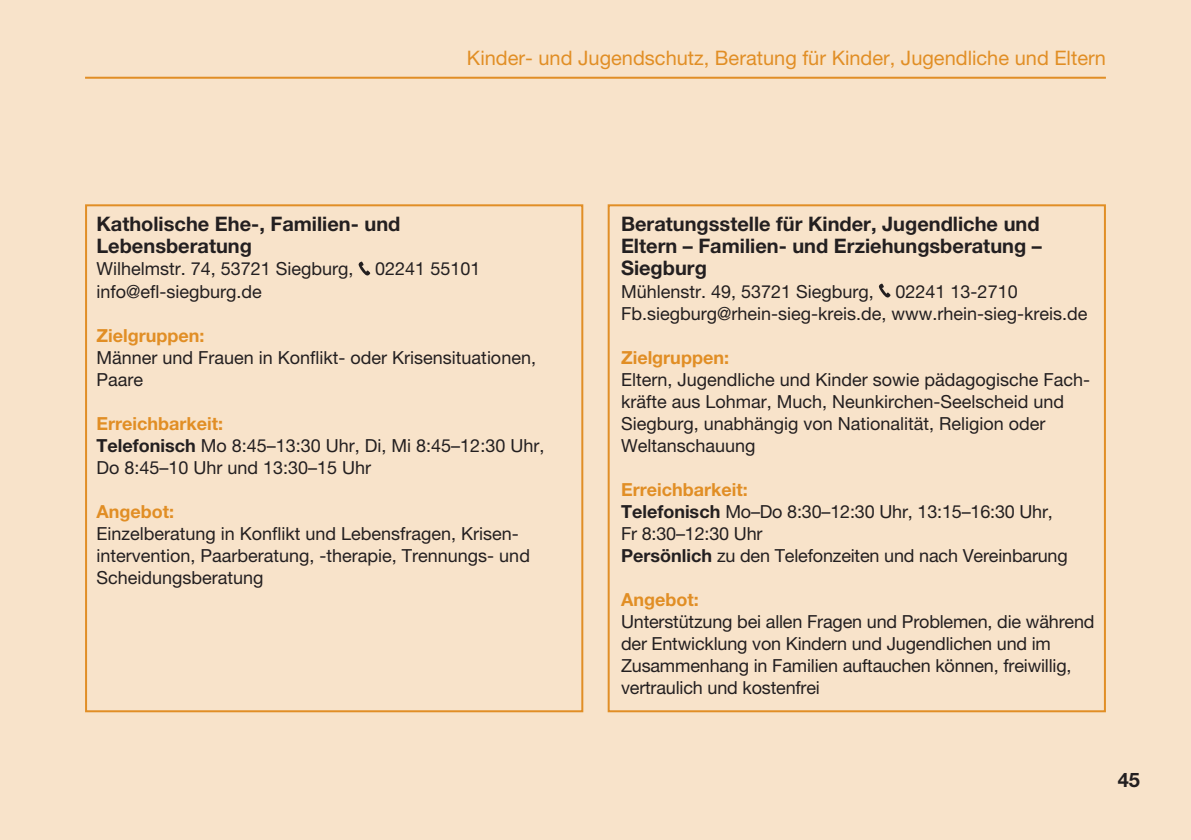
<style>
.page{position:relative;width:1191px;height:840px;background:#fff}
.page>*{position:absolute;margin:0;border:0;box-sizing:border-box;transform-origin:0 0}
.t1{font:700 20px/22px "Helvetica Neue LT Pro";color:#231f20}
.t2{font:20px "Helvetica Neue LT Pro";color:#e18e25}
.t3{font:18px/22px "Helvetica Neue LT Pro";color:#231f20}
.t4{font:700 18px "Helvetica Neue LT Pro";color:#e18e25}
.s1{font-weight:700;color:#e18e25}
.s2{font-weight:700}
</style>
<div class="page">
<div style="left:0;top:0;width:1191px;height:839px;background:#f8e3ca"></div>
<hr style="left:85px;top:77px;width:1021px;height:2px;background:#e18e25">
<svg style="left:358px;top:261px;width:12px;height:15px"></svg>
<svg style="left:878px;top:283px;width:12px;height:15px"></svg>
<div style="left:85px;top:204px;width:498px;height:507px;border:2px solid #e18e25"></div>
<div style="left:607px;top:204px;width:499px;height:507px;border:2px solid #e18e25"></div>
<p class="t2" style="left:467px;top:46px;width:640px">Kinder- und Jugendschutz, Beratung für Kinder, Jugendliche und Eltern</p>
<p class="t1" style="left:96px;top:213px;width:305px">Katholische Ehe-, Familien- und<br>Lebensberatung</p>
<p class="t3" style="left:96px;top:258px;width:385px">Wilhelmstr. 74, 53721 Siegburg, 02241 55101 info@efl-siegburg.de</p>
<p class="t4" style="left:96px;top:324px;width:109px">Zielgruppen:</p>
<p class="t3" style="left:96px;top:346px;width:441px">Männer und Frauen in Konflikt- oder Krisensituationen,<br>Paare</p>
<p class="t3" style="left:96px;top:412px;width:449px"><span class="s1">Erreichbarkeit:<br></span><span class="s2">Telefonisch</span> Mo 8:45–13:30 Uhr, Di, Mi 8:45–12:30 Uhr,<br>Do 8:45–10 Uhr und 13:30–15 Uhr</p>
<p class="t4" style="left:96px;top:500px;width:79px">Angebot:</p>
<p class="t3" style="left:96px;top:521px;width:435px">Einzelberatung in Konflikt und Lebensfragen, Krisen&shy;intervention, Paarberatung, -therapie, Trennungs- und<br>Scheidungsberatung</p>
<p class="t1" style="left:621px;top:213px;width:422px;text-align:justify">Beratungsstelle für Kinder, Jugendliche und Eltern – Familien- und Erziehungsberatung – Siegburg</p>
<p class="t3" style="left:621px;top:280px;width:468px">Mühlenstr. 49, 53721 Siegburg, 02241 13-2710<br>Fb.siegburg@rhein-sieg-kreis.de, www.rhein-sieg-kreis.de</p>
<p class="t4" style="left:621px;top:346px;width:109px">Zielgruppen:</p>
<p class="t3" style="left:621px;top:368px;width:471px">Eltern, Jugendliche und Kinder sowie pädagogische Fach&shy;kräfte aus Lohmar, Much, Neunkirchen-Seelscheid und Siegburg, unabhängig von Nationalität, Religion oder Weltanschauung</p>
<p class="t3" style="left:621px;top:478px;width:448px"><span class="s1">Erreichbarkeit:<br></span><span class="s2">Telefonisch</span> Mo–Do 8:30–12:30 Uhr, 13:15–16:30 Uhr, Fr 8:30–12:30 Uhr<br><span class="s2">Persönlich</span> zu den Telefonzeiten und nach Vereinbarung</p>
<p class="t4" style="left:621px;top:588px;width:79px">Angebot:</p>
<p class="t3" style="left:621px;top:609px;width:475px">Unterstützung bei allen Fragen und Problemen, die während der Entwicklung von Kindern und Jugendlichen und im Zusammenhang in Familien auftauchen können, freiwillig, vertraulich und kostenfrei</p>
<p class="t1" style="left:1117px;top:768px;width:24px">45</p>
</div>
